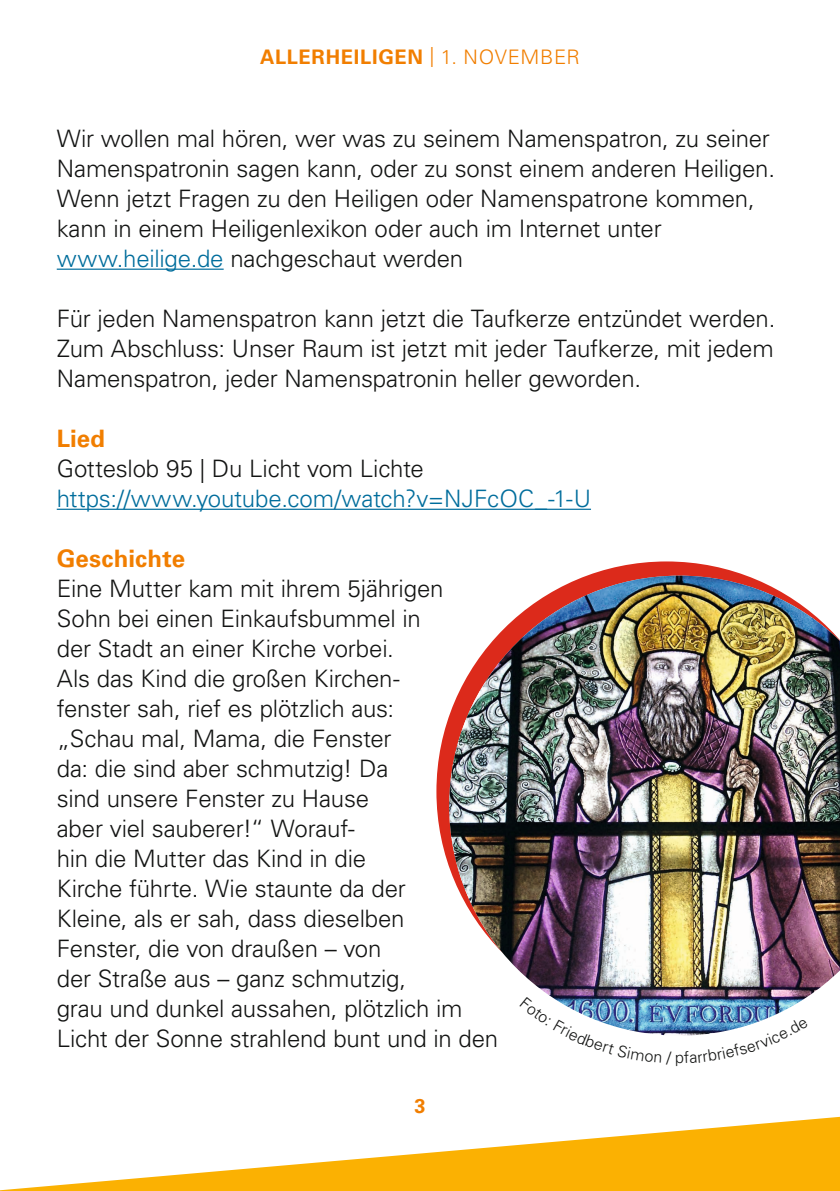
<style>
.page{position:relative;width:840px;height:1191px;background:#fff}
.page>*{position:absolute;margin:0;border:0;box-sizing:border-box;transform-origin:0 0}
.t1{font:300 24px/30px "Univers LT Std";letter-spacing:-.01em;color:#131413}
.t2{font:300 24px "Univers LT Std";letter-spacing:-.005em;color:#006d9c}
.t3{font:700 24px "Univers LT Std";letter-spacing:.005em;color:#f17e00}
.t4{font:700 20px "Univers LT Std";letter-spacing:.035em;color:#f17e00}
.t5{font:300 16px "Univers LT Std";color:#131413}
.s1{font-weight:300}
.s2{color:#006d9c}
</style>
<div class="page">
<svg style="left:0;top:1117px;width:839px;height:74px"></svg>
<hr style="left:57px;top:268px;width:166px;height:2px;background:#006d9c">
<hr style="left:57px;top:508px;width:533px;height:2px;background:#006d9c">
<svg style="left:436px;top:561px;width:308px;height:306px"></svg>
<img style="left:449px;top:575px;width:390px;height:460px">
<img style="left:519px;top:997px;width:152px;height:39px">
<svg style="left:683px;top:1018px;width:125px;height:18px"></svg>
<p class="t4" style="left:260px;top:45px;width:321px">ALLERHEILIGEN <span class="s1">| 1. NOVEMBER</span></p>
<p class="t1" style="left:57px;top:123px;width:719px">Wir wollen mal hören, wer was zu seinem Namenspatron, zu seiner Namenspatronin sagen kann, oder zu sonst einem anderen Heiligen.<br>Wenn jetzt Fragen zu den Heiligen oder Namenspatrone kommen, kann in einem Heiligenlexikon oder auch im Internet unter <span class="s2">www.heilige.de</span> nachgeschaut werden</p>
<p class="t1" style="left:57px;top:303px;width:719px;text-align:justify">Für jeden Namenspatron kann jetzt die Taufkerze entzündet werden.<br>Zum Abschluss: Unser Raum ist jetzt mit jeder Taufkerze, mit jedem Namenspatron, jeder Namenspatronin heller geworden.</p>
<p class="t3" style="left:57px;top:424px;width:50px">Lied</p>
<p class="t1" style="left:57px;top:453px;width:368px">Gotteslob 95 | Du Licht vom Lichte</p>
<p class="t2" style="left:57px;top:484px;width:535px">https://www.youtube.com/watch?v=NJFcOC_-1-U</p>
<p class="t3" style="left:57px;top:544px;width:130px">Geschichte</p>
<p class="t1" style="left:57px;top:573px;width:443px">Eine Mutter kam mit ihrem 5jährigen<br>Sohn bei einen Einkaufsbummel in<br>der Stadt an einer Kirche vorbei.<br>Als das Kind die großen Kirchen-<br>fenster sah, rief es plötzlich aus:<br>„Schau mal, Mama, die Fenster<br>da: die sind aber schmutzig! Da<br>sind unsere Fenster zu Hause<br>aber viel sauberer!“ Worauf-<br>hin die Mutter das Kind in die<br>Kirche führte. Wie staunte da der<br>Kleine, als er sah, dass dieselben<br>Fenster, die von draußen – von<br>der Straße aus – ganz schmutzig,<br>grau und dunkel aussahen, plötzlich im<br>Licht der Sonne strahlend bunt und in den</p>
<p class="t5" style="left:675px;top:1048px;width:11px">p</p>
<p class="t4" style="left:414px;top:1094px;width:13px">3</p>
</div>
